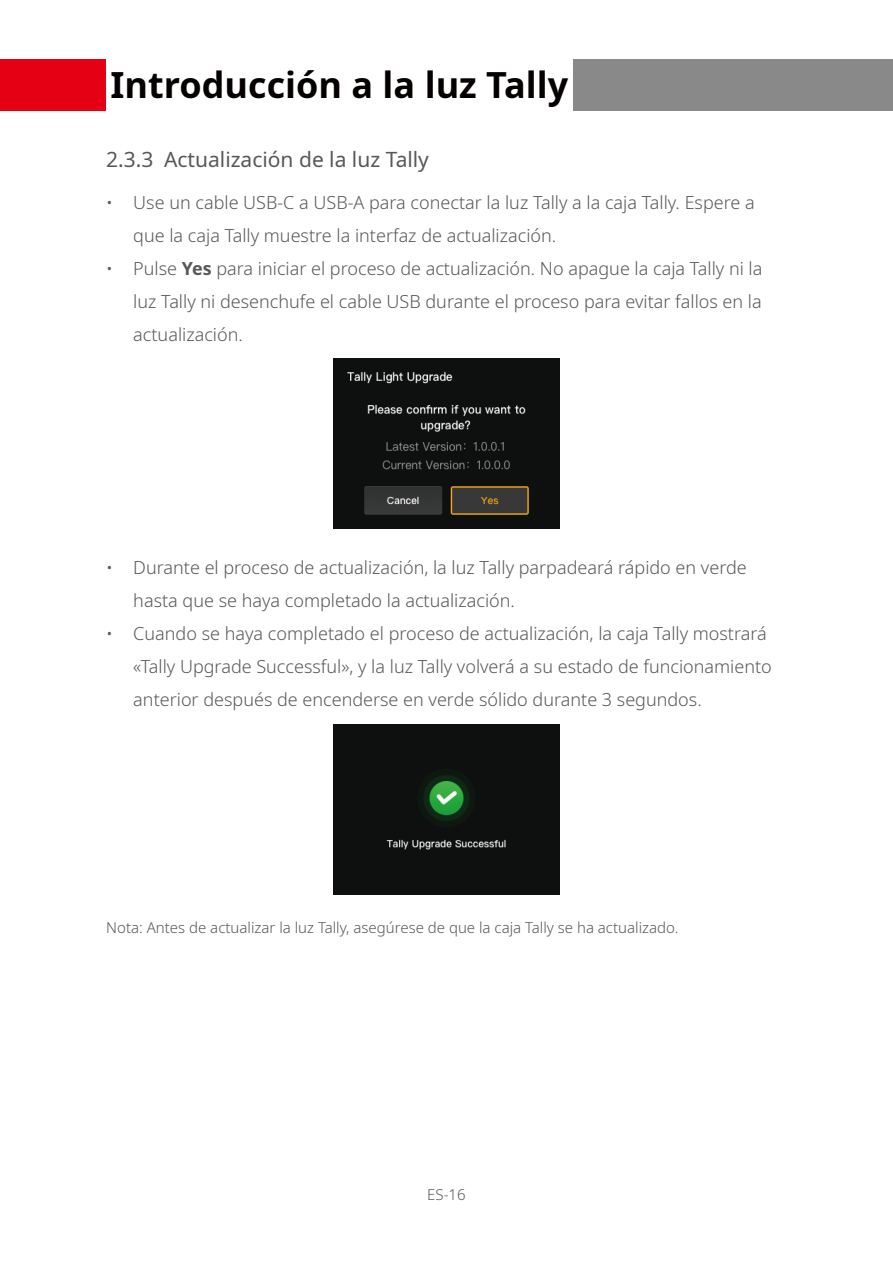
<style>
.page{position:relative;width:893px;height:1263px;background:#fff}
.page>*{position:absolute;margin:0;border:0;box-sizing:border-box;transform-origin:0 0}
.大标题副本{font:700 36px "Noto Sans";color:#060101}
.二级标题{font:21px "Noto Sans";color:#595857}
.t1{font:300 18px/33px "Noto Sans";color:#595857}
.图片标注{font:300 15px "Noto Sans";color:#595857}
.s1{font-weight:700}
</style>
<div class="page">
<div style="left:106px;top:60px;width:787px;height:51px;background:#898989"></div>
<div style="left:0;top:60px;width:106px;height:51px;background:#e60013"></div>
<div style="left:106px;top:57px;width:467px;height:56px;background:#fff"></div>
<img style="left:333px;top:359px;width:227px;height:170px">
<div style="left:333px;top:724px;width:227px;height:170px;background:#0e0f0f"></div>
<p class="大标题副本" style="left:111px;top:59px;width:459px">Introducción a la luz Tally</p>
<p class="二级标题" style="left:106px;top:144px;width:324px">2.3.3 Actualización de la luz Tally</p>
<p class="t1" style="left:133px;top:187px;width:623px;text-indent:-27px">• Use un cable USB-C a USB-A para conectar la luz Tally a la caja Tally. Espere a que la caja Tally muestre la interfaz de actualización.</p>
<p class="t1" style="left:133px;top:253px;width:631px;text-align:justify;text-indent:-27px">• Pulse <span class="s1">Yes</span> para iniciar el proceso de actualización. No apague la caja Tally ni la luz Tally ni desenchufe el cable USB durante el proceso para evitar fallos en la actualización.</p>
<p class="t1" style="left:133px;top:551px;width:615px;text-indent:-27px">• Durante el proceso de actualización, la luz Tally parpadeará rápido en verde hasta que se haya completado la actualización.</p>
<p class="t1" style="left:133px;top:617px;width:640px;text-indent:-27px">• Cuando se haya completado el proceso de actualización, la caja Tally mostrará «Tally Upgrade Successful», y la luz Tally volverá a su estado de funcionamiento anterior después de encenderse en verde sólido durante 3 segundos.</p>
<p class="图片标注" style="left:106px;top:917px;width:574px">Nota: Antes de actualizar la luz Tally, asegúrese de que la caja Tally se ha actualizado.</p>
<p class="图片标注" style="left:427px;top:1184px;width:40px">ES-16</p>
</div>
